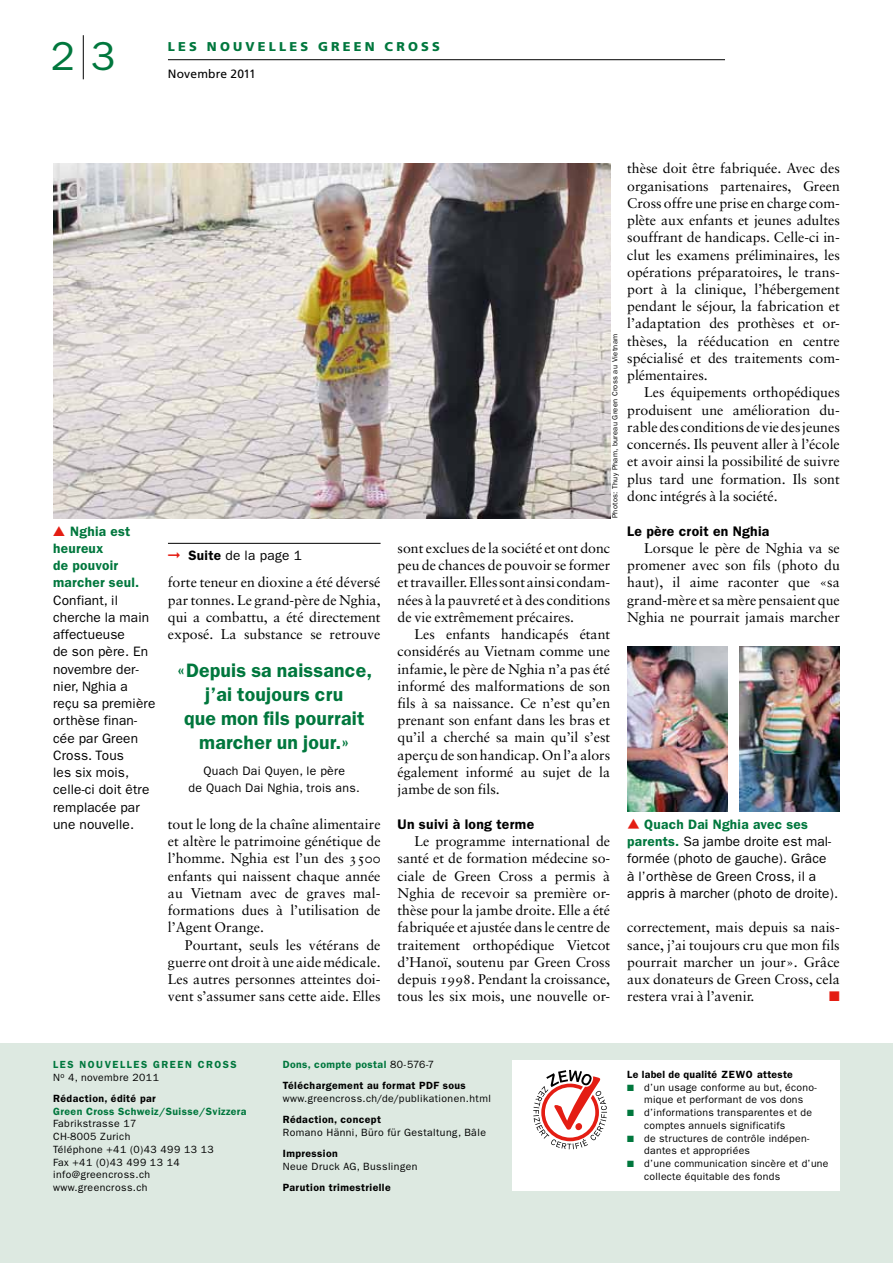
<style>
.page{position:relative;width:893px;height:1263px;background:#fff}
.page>*{position:absolute;margin:0;border:0;box-sizing:border-box;transform-origin:0 0}
.t1{font:40.5px "ITC Franklin Gothic Std";color:#00773d}
.t2{font:600 19.5px/24px "ITC Franklin Gothic Std";letter-spacing:.01em;color:#00773d;text-align:center}
.t3{font:14.1px/17.2px "Sabon";color:#000;text-align:justify}
.t4{font:600 13.95px "ITC Franklin Gothic Std";letter-spacing:.02em;color:#000}
.t5{font:13.95px "Zapf Dingbats ITC";color:#e41d13}
.t6{font:13.65px/17.2px "ITC Franklin Gothic Std";letter-spacing:.01em;color:#000}
.t7{font:600 13.65px/17.2px "ITC Franklin Gothic Std";letter-spacing:.02em;color:#00773d}
.t8{font:900 12.75px "Frutiger";letter-spacing:.25em;color:#00773d}
.t9{font:12.3px/17.2px "ITC Franklin Gothic Std";letter-spacing:.025em;color:#000;text-align:center}
.t10{font:12px "Frutiger";letter-spacing:.015em;color:#000}
.t11{font:10.5px/12.8px "ITC Franklin Gothic Std";letter-spacing:.025em;color:#000}
.t12{font:600 10.5px/21.1px "ITC Franklin Gothic Std";letter-spacing:.04em;color:#000}
.t13{font:600 10.5px "ITC Franklin Gothic Std";letter-spacing:.04em;color:#00773d}
.t14{font:600 10.35px "ITC Franklin Gothic Std";letter-spacing:.15em;color:#00773d}
.t15{font:7.5px "ITC Franklin Gothic Std";letter-spacing:.04em;color:#000}
.s1{color:#e41d13}
.s2{font-weight:600}
.s3{font-family:"Sabon Roman SC"}
.s4{font-weight:600;color:#00773d}
.s5{font-weight:400}
.s6{color:#00773d}
</style>
<div class="page">
<hr style="left:168px;top:543px;width:213px;height:1px;background:#000">
<div style="left:0;top:1043px;width:893px;height:220px;background:#dde9e1"></div>
<div style="left:512px;top:1060px;width:328px;height:131px;background:#fff"></div>
<svg style="left:533px;top:1070px;width:74px;height:79px"></svg>
<hr style="left:83px;top:35px;width:1px;height:44px;background:#000">
<hr style="left:168px;top:59px;width:557px;height:1px;background:#000">
<img style="left:53px;top:163px;width:557px;height:355px">
<img style="left:627px;top:646px;width:100px;height:166px">
<img style="left:740px;top:646px;width:100px;height:166px">
<h1 class="t1" style="left:51px;top:33px;width:66px">2 3</h1>
<p class="t8" style="left:168px;top:39px;width:186px">LES NOUVELLES GREEN</p>
<p class="t8" style="left:385px;top:39px;width:35px">CROSS</p>
<p class="t10" style="left:168px;top:67px;width:89px">Novembre 2011</p>
<p class="t7" style="left:53px;top:522px;width:88px"><span class="s1">▲</span> Nghia est heureux<br>de pouvoir marcher seul.</p>
<p class="t6" style="left:53px;top:591px;width:104px">Confiant, il cherche la main affectueuse<br>de son père. En novembre der&shy;nier, Nghia a reçu sa première orthèse finan&shy;cée par Green<br>Cross. Tous<br>les six mois, celle-ci doit être remplacée par une nouvelle.</p>
<p class="t6" style="left:168px;top:547px;width:136px"><span class="s1">➞</span> <span class="s2">Suite</span> de la page 1</p>
<p class="t3" style="left:168px;top:574px;width:214px">forte teneur en dioxine a été déversé par tonnes. Le grand-père de Nghia, qui a combattu, a été directement exposé. La substance se retrouve</p>
<h2 class="t2" style="left:177px;top:658px;width:197px">«Depuis sa naissance, j’ai toujours cru<br>que mon fils pourrait marcher un jour.»</h2>
<p class="t9" style="left:189px;top:762px;width:173px">Quach Dai Quyen, le père<br>de Quach Dai Nghia, trois ans.</p>
<p class="t3" style="left:168px;top:815px;width:214px">tout le long de la chaîne alimentaire et altère le patrimoine génétique de l’homme. Nghia est l’un des <span class="s3">3500 </span>enfants qui naissent chaque année au Vietnam avec de graves mal&shy;formations dues à l’utilisation de l’Agent Orange.</p>
<p class="t3" style="left:168px;top:936px;width:214px;text-indent:17px">Pourtant, seuls les vétérans de guerre ont droit à une aide médicale.<br>Les autres personnes atteintes doi&shy;vent s’assumer sans cette aide. Elles</p>
<p class="t15" style="left:611px;top:518px;width:186px;rotate:-90deg">Photos: Thuy Pham, bureau Green Cross au Vietnam</p>
<p class="t3" style="left:398px;top:539px;width:214px">sont exclues de la société et ont donc peu de chances de pouvoir se former et travailler. Elles sont ainsi condam&shy;nées à la pauvreté et à des conditions de vie extrêmement précaires.</p>
<p class="t3" style="left:398px;top:625px;width:214px;text-indent:17px">Les enfants handicapés étant considérés au Vietnam comme une infamie, le père de Nghia n’a pas été informé des malformations de son fils à sa naissance. Ce n’est qu’en prenant son enfant dans les bras et qu’il a cherché sa main qu’il s’est aperçu de son handicap. On l’a alors également informé au sujet de la jambe de son fils.</p>
<p class="t4" style="left:398px;top:816px;width:138px">Un suivi à long terme</p>
<p class="t3" style="left:398px;top:832px;width:214px;text-indent:17px">Le programme international de santé et de formation médecine so&shy;ciale de Green Cross a permis à Nghia de recevoir sa première or&shy;thèse pour la jambe droite. Elle a été fabriquée et ajustée dans le centre de traitement orthopédique Vietcot d’Hanoï, soutenu par Green Cross depuis <span class="s3">1998</span>. Pendant la croissance, tous les six mois, une nouvelle or-</p>
<p class="t3" style="left:627px;top:160px;width:214px">thèse doit être fabriquée. Avec des organisations partenaires, Green Cross offre une prise en charge com&shy;plète aux enfants et jeunes adultes souffrant de handicaps. Celle-ci in&shy;clut les examens préliminaires, les opérations préparatoires, le trans&shy;port à la clinique, l’hébergement pendant le séjour, la fabrication et l’adaptation des prothèses et or&shy;thèses, la rééducation en centre spécialisé et des traitements com&shy;plémentaires.</p>
<p class="t3" style="left:627px;top:384px;width:214px;text-indent:17px">Les équipements orthopédiques produisent une amélioration du&shy;rable des conditions de vie des jeunes concernés. Ils peuvent aller à l’école et avoir ainsi la possibilité de suivre plus tard une formation. Ils sont donc intégrés à la société.</p>
<p class="t4" style="left:627px;top:523px;width:144px">Le père croit en Nghia</p>
<p class="t3" style="left:627px;top:539px;width:214px;text-indent:17px">Lorsque le père de Nghia va se promener avec son fils (photo du haut), il aime raconter que «sa grand-mère et sa mère pensaient que Nghia ne pourrait jamais marcher</p>
<p class="t6" style="left:627px;top:816px;width:212px;text-indent:17px"><span class="s4">Quach Dai Nghia avec ses parents.</span> Sa jambe droite est mal&shy;formée (photo de gauche). Grâce<br>à l’orthèse de Green Cross, il a appris à marcher (photo de droite).</p>
<p class="t3" style="left:627px;top:919px;width:214px">correctement, mais depuis sa nais&shy;sance, j’ai toujours cru que mon fils pourrait marcher un jour». Grâce aux donateurs de Green Cross, cela restera vrai à l’avenir.</p>
<p class="t5" style="left:829px;top:990px;width:12px">■</p>
<p class="t14" style="left:53px;top:1058px;width:125px">LES NOUVELLES Green</p>
<p class="t14" style="left:198px;top:1058px;width:25px">Cross</p>
<p class="t12" style="left:53px;top:1066px;width:107px"><span class="s5">N</span><sup>o</sup> <span class="s5">4, novembre 2011<br></span>Rédaction, édité par</p>
<p class="t13" style="left:53px;top:1105px;width:195px">Green Cross Schweiz/Suisse/Svizzera</p>
<p class="t11" style="left:53px;top:1117px;width:162px">Fabrikstrasse 17<br>CH-8005 Zurich<br>Téléphone +41 (0)43 499 13 13<br>Fax +41 (0)43 499 13 14 info@greencross.ch www.greencross.ch</p>
<p class="t12" style="left:283px;top:1053px;width:185px"><span class="s6">Dons, compte postal</span> <span class="s5">80-576-7<br></span>Téléchargement au format PDF sous</p>
<p class="t11" style="left:283px;top:1092px;width:210px">www.greencross.ch/de/publikationen.html</p>
<p class="t12" style="left:283px;top:1109px;width:100px">Rédaction, concept</p>
<p class="t11" style="left:283px;top:1126px;width:205px">Romano Hänni, Büro für Gestaltung, Bâle</p>
<p class="t12" style="left:283px;top:1143px;width:57px">Impression</p>
<p class="t11" style="left:283px;top:1160px;width:136px">Neue Druck AG, Busslingen</p>
<p class="t12" style="left:283px;top:1177px;width:109px">Parution trimestrielle</p>
<p class="t12" style="left:627px;top:1063px;width:167px">Le label de qualité ZEWO atteste</p>
<p class="t11" style="left:627px;top:1081px;width:191px;text-align:center"><span class="s6">■</span> d’un usage conforme au but, écono&shy;mique et performant de vos dons</p>
<p class="t11" style="left:644px;top:1106px;width:169px;text-indent:-17px"><span class="s6">■</span> d’informations transparentes et de comptes annuels significatifs</p>
<p class="t11" style="left:644px;top:1132px;width:167px;text-indent:-17px"><span class="s6">■</span> de structures de contrôle indépen&shy;dantes et appropriées</p>
<p class="t11" style="left:644px;top:1157px;width:186px;text-indent:-17px"><span class="s6">■</span> d’une communication sincère et d’une collecte équitable des fonds</p>
</div>
